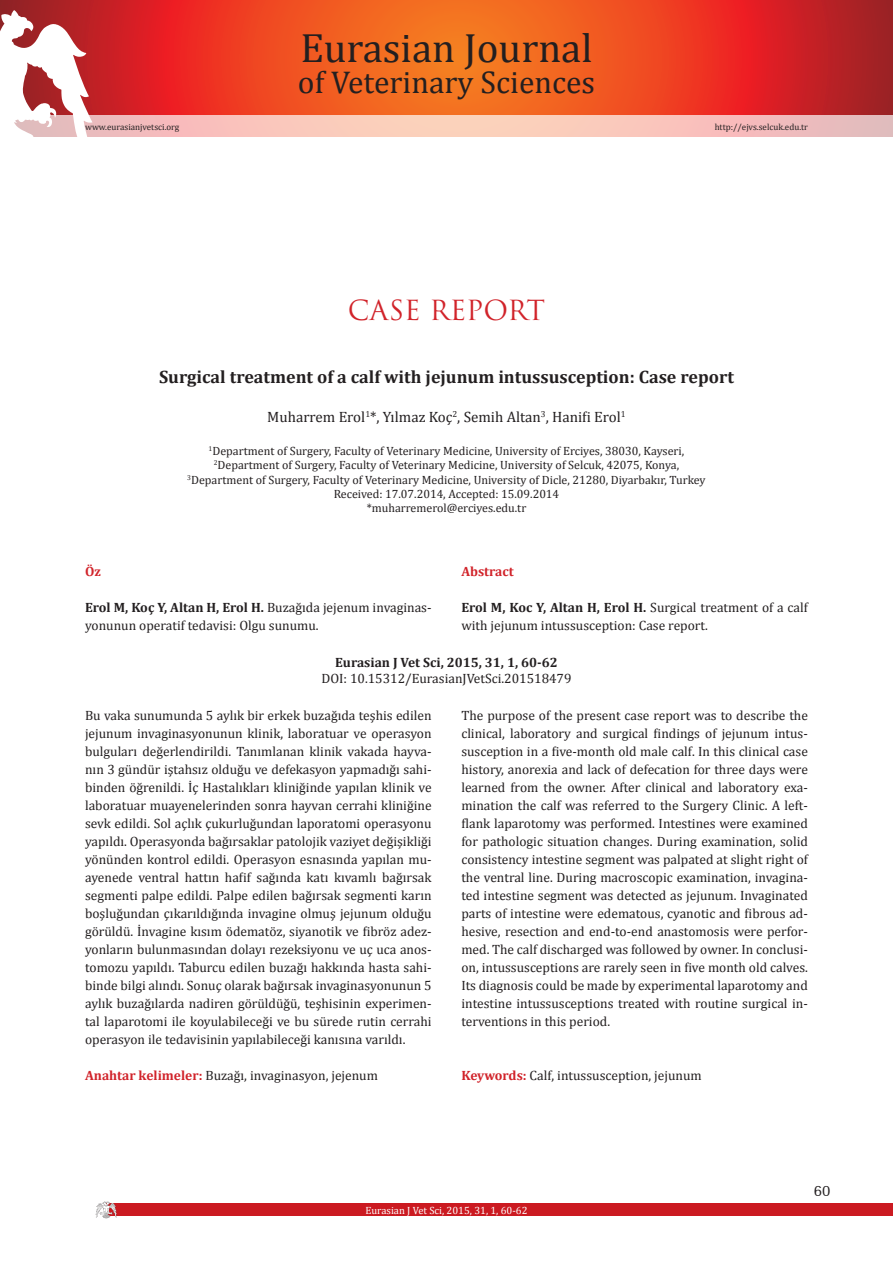
<style>
.page{position:relative;width:893px;height:1263px;background:#fff}
.page>*{position:absolute;margin:0;border:0;box-sizing:border-box;transform-origin:0 0}
.t1{font:41.1px "Cambria";color:#231f20}
.t2{font:31.65px "Cambria";color:#231f20}
.t3{font:27px "Trajan Pro";color:#d1232a}
.t4{font:700 18px "Cambria";color:#231f20}
.t5{font:15px "Cambria";color:#231f20}
.t6{font:15px "Humanist Slabserif 712 BT";color:#231f20}
.t7{font:13.5px/18px "Cambria";color:#231f20}
.t8{font:700 13.5px "Cambria";color:#231f20}
.t9{font:700 13.5px "Cambria";color:#d1232a}
.t10{font:12px "Cambria";color:#231f20}
.t11{font:10.5px "Cambria";color:#fff}
.t12{font:9px "Cambria";color:#231f20}
.s1{font-weight:700}
.s2{font-weight:700;color:#d1232a}
</style>
<div class="page">
<svg style="left:0;top:0;width:893px;height:115px;background:#e44422"></svg>
<div style="left:106px;top:1203px;width:787px;height:13px;background:#cb1a21"></div>
<svg style="left:0;top:10px;width:92px;height:127px"></svg>
<svg style="left:96px;top:1201px;width:21px;height:17px"></svg>
<svg style="left:0;top:115px;width:893px;height:21px;background:#f5c7bf"></svg>
<p class="t1" style="left:300px;top:24px;width:294px">Eurasian Journal</p>
<p class="t2" style="left:298px;top:64px;width:299px">of Veterinary Sciences</p>
<p class="t12" style="left:85px;top:121px;width:96px">www.eurasianjvetsci.org</p>
<p class="t12" style="left:715px;top:121px;width:95px">http://ejvs.selcuk.edu.tr</p>
<p class="t3" style="left:348px;top:293px;width:199px">CASE REPORT</p>
<p class="t4" style="left:159px;top:364px;width:576px">Surgical treatment of a calf with jejunum intussusception: Case report</p>
<p class="t5" style="left:267px;top:408px;width:360px">Muharrem Erol<sup>1</sup>*, Yılmaz Koç<sup>2</sup>, Semih Altan<sup>3</sup>, Hanifi Erol<sup>1</sup></p>
<p class="t10" style="left:209px;top:443px;width:477px"><sup>1</sup>Department of Surgery, Faculty of Veterinary Medicine, University of Erciyes, 38030, Kayseri,</p>
<p class="t10" style="left:214px;top:458px;width:467px"><sup>2</sup>Department of Surgery, Faculty of Veterinary Medicine, University of Selcuk, 42075, Konya,</p>
<p class="t10" style="left:187px;top:472px;width:520px"><sup>3</sup>Department of Surgery, Faculty of Veterinary Medicine, University of Dicle, 21280, Diyarbakır, Turkey</p>
<p class="t10" style="left:334px;top:487px;width:227px">Received: 17.07.2014, Accepted: 15.09.2014</p>
<p class="t10" style="left:367px;top:501px;width:161px">*muharremerol@erciyes.edu.tr</p>
<p class="t9" style="left:85px;top:562px;width:17px">Öz</p>
<p class="t7" style="left:85px;top:598px;width:348px"><span class="s1">Erol M, Koç Y, Altan H, Erol H.</span> Buzağıda jejenum invaginas&shy;yonunun operatif tedavisi: Olgu sunumu.</p>
<p class="t9" style="left:461px;top:562px;width:54px">Abstract</p>
<p class="t7" style="left:461px;top:598px;width:348px"><span class="s1">Erol M, Koc Y, Altan H, Erol H.</span> Surgical treatment of a calf with jejunum intussusception: Case report.</p>
<p class="t8" style="left:335px;top:653px;width:224px">Eurasian J Vet Sci, 2015, 31, 1, 60-62</p>
<p class="t7" style="left:321px;top:669px;width:252px">DOI: 10.15312/EurasianJVetSci.201518479</p>
<p class="t7" style="left:85px;top:706px;width:348px;text-align:justify">Bu vaka sunumunda 5 aylık bir erkek buzağıda teşhis edilen jejunum invaginasyonunun klinik, laboratuar ve operasyon bulguları değerlendirildi. Tanımlanan klinik vakada hayva&shy;nın 3 gündür iştahsız olduğu ve defekasyon yapmadığı sahi&shy;binden öğrenildi. İç Hastalıkları kliniğinde yapılan klinik ve laboratuar muayenelerinden sonra hayvan cerrahi kliniğine sevk edildi. Sol açlık çukurluğundan laporatomi operasyonu yapıldı. Operasyonda bağırsaklar patolojik vaziyet değişikliği yönünden kontrol edildi. Operasyon esnasında yapılan mu&shy;ayenede ventral hattın hafif sağında katı kıvamlı bağırsak segmenti palpe edildi. Palpe edilen bağırsak segmenti karın boşluğundan çıkarıldığında invagine olmuş jejunum olduğu görüldü. İnvagine kısım ödematöz, siyanotik ve fibröz adez&shy;yonların bulunmasından dolayı rezeksiyonu ve uç uca anos&shy;tomozu yapıldı. Taburcu edilen buzağı hakkında hasta sahi&shy;binde bilgi alındı. Sonuç olarak bağırsak invaginasyonunun 5 aylık buzağılarda nadiren görüldüğü, teşhisinin experimen&shy;tal laparotomi ile koyulabileceği ve bu sürede rutin cerrahi operasyon ile tedavisinin yapılabileceği kanısına varıldı.</p>
<p class="t7" style="left:85px;top:1066px;width:294px"><span class="s2">Anahtar kelimeler:</span> Buzağı, invaginasyon, jejenum</p>
<p class="t7" style="left:461px;top:706px;width:348px;text-align:justify">The purpose of the present case report was to describe the clinical, laboratory and surgical findings of jejunum intus&shy;susception in a five-month old male calf. In this clinical case history, anorexia and lack of defecation for three days were learned from the owner. After clinical and laboratory exa&shy;mination the calf was referred to the Surgery Clinic. A left&shy;flank laparotomy was performed. Intestines were examined for pathologic situation changes. During examination, solid consistency intestine segment was palpated at slight right of the ventral line. During macroscopic examination, invagina&shy;ted intestine segment was detected as jejunum. Invaginated parts of intestine were edematous, cyanotic and fibrous ad&shy;hesive, resection and end-to-end anastomosis were perfor&shy;med. The calf discharged was followed by owner. In conclusi&shy;on, intussusceptions are rarely seen in five month old calves.<br>Its diagnosis could be made by experimental laparotomy and intestine intussusceptions treated with routine surgical in&shy;terventions in this period.</p>
<p class="t7" style="left:461px;top:1066px;width:242px"><span class="s2">Keywords:</span> Calf, intussusception, jejunum</p>
<p class="t6" style="left:814px;top:1181px;width:18px">60</p>
<p class="t11" style="left:365px;top:1204px;width:163px">Eurasian J Vet Sci, 2015, 31, 1, 60-62</p>
</div>
